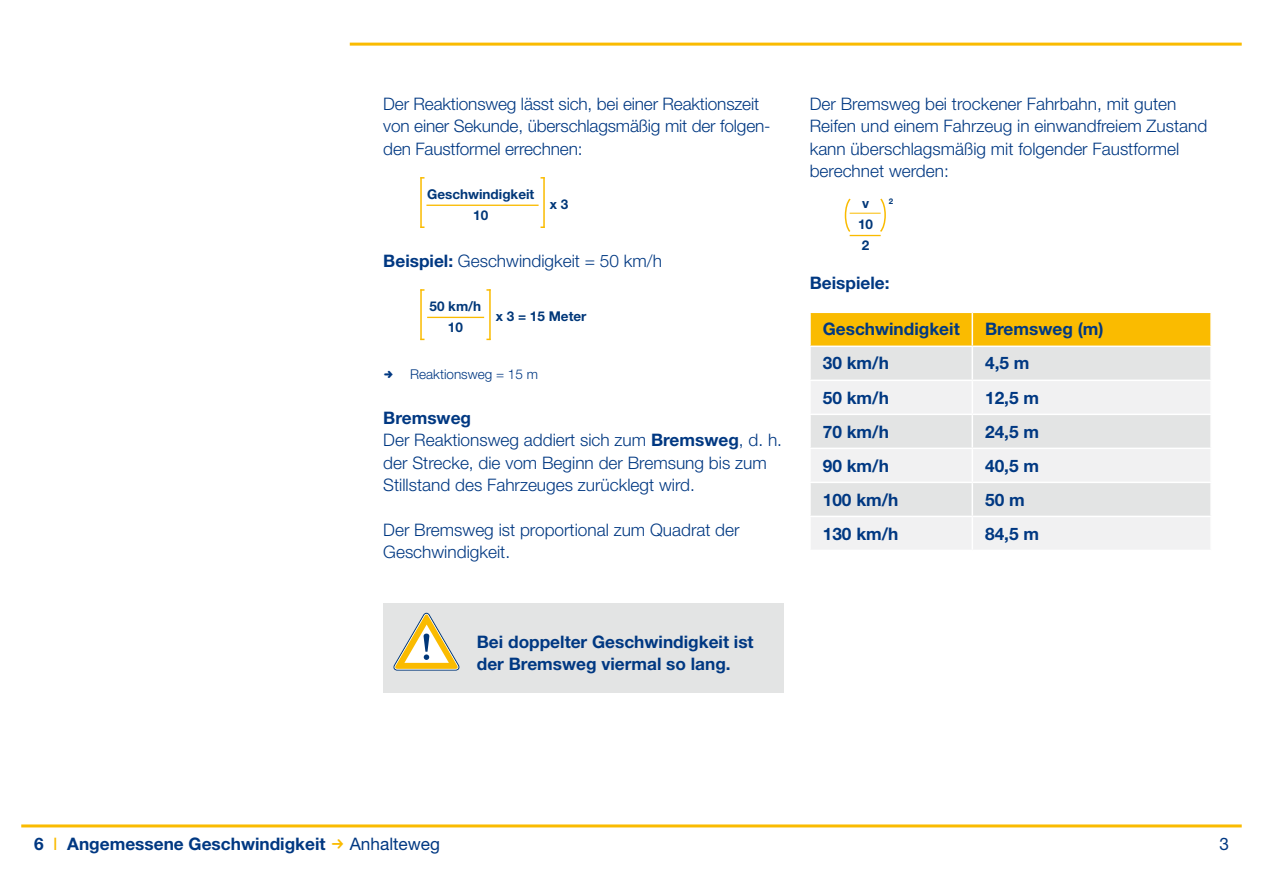
<style>
.page{position:relative;width:1263px;height:893px;background:#fff}
.page>*{position:absolute;margin:0;border:0;box-sizing:border-box;transform-origin:0 0}
.t1{font:300 17.25px/22.4px "Helvetica Neue LT Std";color:#003882}
.t2{font:700 17.25px/22.4px "Helvetica Neue LT Std";color:#003882}
.t3{font:17.25px "Helvetica Neue LT Std";color:#003882}
.t4{font:700 13.5px/21px "Helvetica Neue LT Std";color:#003779;text-align:center}
.t5{font:300 13.5px "Helvetica Neue LT Std";color:#003882}
.t6{font:700 7.8px "Helvetica Neue LT Std";color:#003779}
.s1{font-weight:700}
.s2{font-weight:400;color:#fabb00}
</style>
<div class="page">
<div style="left:383px;top:603px;width:401px;height:90px;background:#e3e4e4"></div>
<svg style="left:393px;top:612px;width:67px;height:59px"></svg>
<hr style="left:21px;top:824px;width:1221px;height:3px;background:#fabb00">
<hr style="left:350px;top:43px;width:892px;height:3px;background:#fabb00">
<div style="left:811px;top:313px;width:399px;height:33px;background:#fabb00"></div>
<div style="left:811px;top:347px;width:399px;height:33px;background:#e3e4e4"></div>
<svg style="left:811px;top:381px;width:399px;height:168px;fill:#f1f1f2"></svg>
<hr style="left:971px;top:313px;width:2px;height:33px;background:#fff">
<hr style="left:971px;top:347px;width:2px;height:33px;background:#fff">
<hr style="left:971px;top:381px;width:2px;height:33px;background:#fff">
<hr style="left:809px;top:414px;width:163px;height:1px;background:#fff">
<hr style="left:972px;top:414px;width:240px;height:1px;background:#fff">
<hr style="left:971px;top:415px;width:2px;height:33px;background:#fff">
<hr style="left:809px;top:448px;width:163px;height:1px;background:#fff">
<hr style="left:972px;top:448px;width:240px;height:1px;background:#fff">
<hr style="left:971px;top:449px;width:2px;height:33px;background:#fff">
<hr style="left:809px;top:482px;width:163px;height:1px;background:#fff">
<hr style="left:972px;top:482px;width:240px;height:1px;background:#fff">
<hr style="left:971px;top:483px;width:2px;height:33px;background:#fff">
<hr style="left:809px;top:516px;width:163px;height:1px;background:#fff">
<hr style="left:972px;top:516px;width:240px;height:1px;background:#fff">
<hr style="left:971px;top:517px;width:2px;height:33px;background:#fff">
<hr style="left:426px;top:205px;width:113px;height:1px;background:#fabb00">
<hr style="left:420px;top:177px;width:2px;height:51px;background:#fabb00">
<hr style="left:543px;top:177px;width:2px;height:51px;background:#fabb00">
<hr style="left:427px;top:317px;width:57px;height:1px;background:#fabb00">
<hr style="left:420px;top:289px;width:2px;height:51px;background:#fabb00">
<hr style="left:489px;top:289px;width:2px;height:51px;background:#fabb00">
<hr style="left:850px;top:235px;width:31px;height:1px;background:#fabb00">
<hr style="left:850px;top:213px;width:31px;height:1px;background:#fabb00">
<svg style="left:844px;top:198px;width:8px;height:34px"></svg>
<svg style="left:878px;top:198px;width:8px;height:34px"></svg>
<p class="t1" style="left:383px;top:92px;width:389px">Der Reaktionsweg lässt sich, bei einer Reaktionszeit von einer Sekunde, überschlagsmäßig mit der folgen&shy;den Faustformel errechnen:</p>
<p class="t4" style="left:427px;top:184px;width:109px">Geschwindigkeit<br>10</p>
<p class="t4" style="left:550px;top:193px;width:20px">x 3</p>
<p class="t1" style="left:383px;top:249px;width:280px"><span class="s1">Beispiel:</span> Geschwindigkeit = 50 km/h</p>
<p class="t4" style="left:430px;top:296px;width:53px">50 km/h<br>10</p>
<p class="t4" style="left:496px;top:305px;width:92px">x 3 = 15 Meter</p>
<p class="t5" style="left:410px;top:366px;width:129px">Reaktionsweg = 15 m</p>
<p class="t1" style="left:383px;top:406px;width:400px"><span class="s1">Bremsweg<br></span>Der Reaktionsweg addiert sich zum <span class="s1">Bremsweg</span>, d. h. der Strecke, die vom Beginn der Bremsung bis zum Stillstand des Fahrzeuges zurücklegt wird.</p>
<p class="t1" style="left:383px;top:518px;width:358px">Der Bremsweg ist proportional zum Quadrat der<br>Geschwindigkeit.</p>
<p class="t2" style="left:477px;top:630px;width:278px">Bei doppelter Geschwindigkeit ist der Bremsweg viermal so lang.</p>
<p class="t1" style="left:810px;top:92px;width:399px">Der Bremsweg bei trockener Fahrbahn, mit guten Reifen und einem Fahrzeug in einwandfreiem Zustand kann überschlagsmäßig mit folgender Faustformel berechnet werden:</p>
<p class="t4" style="left:858px;top:193px;width:17px;text-align:left">v<br>10<br>2</p>
<p class="t6" style="left:889px;top:196px;width:6px">2</p>
<p class="t2" style="left:810px;top:271px;width:81px">Beispiele:</p>
<p class="t2" style="left:823px;top:318px;width:138px">Geschwindigkeit</p>
<p class="t2" style="left:985px;top:318px;width:120px">Bremsweg (m)</p>
<p class="t2" style="left:823px;top:352px;width:68px">30 km/h</p>
<p class="t2" style="left:985px;top:352px;width:46px">4,5 m</p>
<p class="t2" style="left:823px;top:386px;width:68px">50 km/h</p>
<p class="t2" style="left:985px;top:386px;width:55px">12,5 m</p>
<p class="t2" style="left:823px;top:420px;width:68px">70 km/h</p>
<p class="t2" style="left:985px;top:420px;width:55px">24,5 m</p>
<p class="t2" style="left:823px;top:454px;width:68px">90 km/h</p>
<p class="t2" style="left:985px;top:454px;width:55px">40,5 m</p>
<p class="t2" style="left:823px;top:488px;width:77px">100 km/h</p>
<p class="t2" style="left:985px;top:488px;width:41px">50 m</p>
<p class="t2" style="left:823px;top:522px;width:77px">130 km/h</p>
<p class="t2" style="left:985px;top:522px;width:55px">84,5 m</p>
<p class="t2" style="left:34px;top:832px;width:293px">6 <span class="s2">I</span> Angemessene Geschwindigkeit</p>
<p class="t3" style="left:350px;top:833px;width:92px">Anhalteweg</p>
<p class="t3" style="left:1219px;top:833px;width:11px">3</p>
</div>
